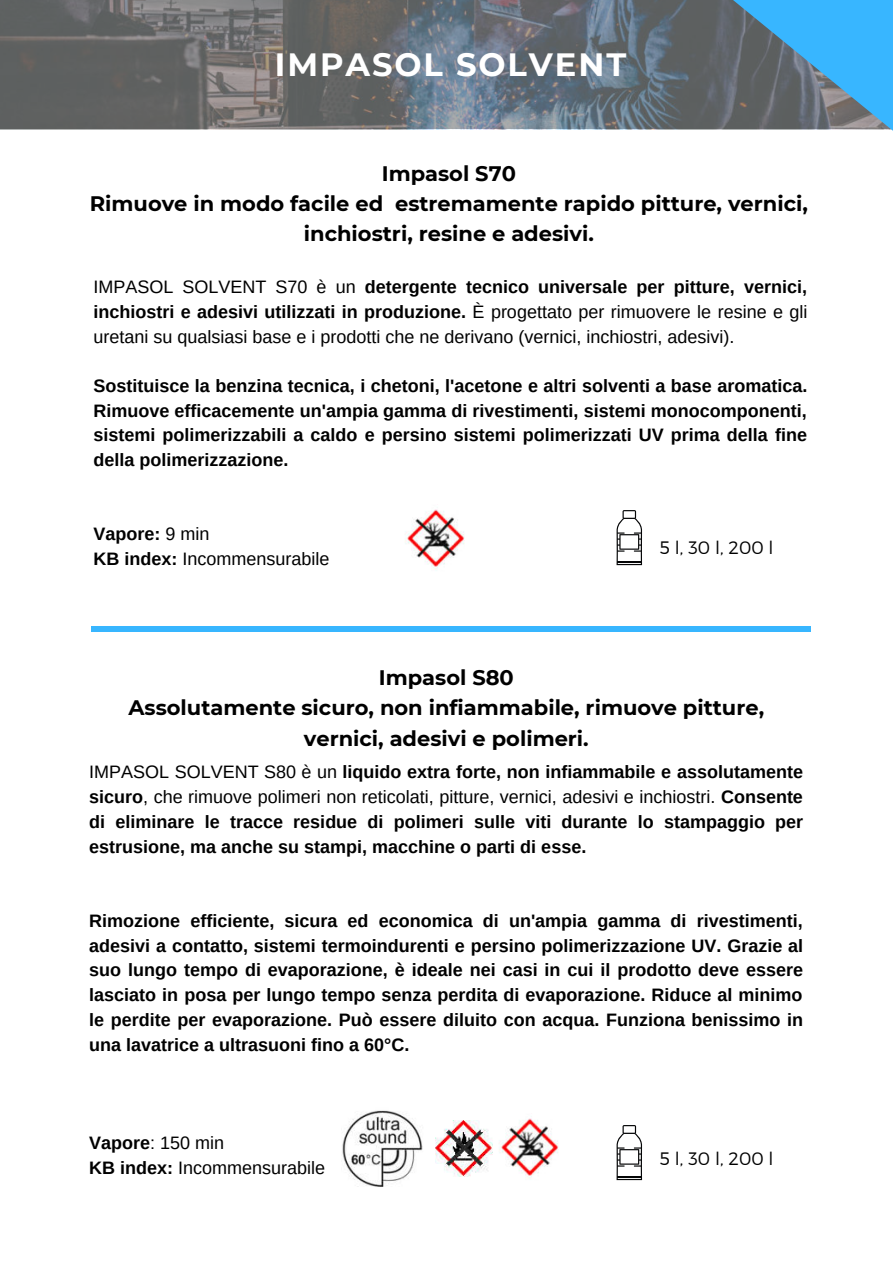
<style>
.page{position:relative;width:893px;height:1264px;background:#fff}
.page>*{position:absolute;margin:0;border:0;box-sizing:border-box;transform-origin:0 0}
.t1{font:700 32.1px "Montserrat";letter-spacing:.06em;color:#fff}
.t2{font:700 21px/30.3px "Montserrat";color:#000;text-align:center}
.t3{font:700 18px/24.8px "Arimo";color:#000;text-align:justify}
.t4{font:18px/24.8px "Arimo";color:#000}
.t5{font:300 18px "Montserrat";color:#000}
.s1{font-weight:700}
.s2{font-weight:400}
</style>
<div class="page">
<hr style="left:91px;top:627px;width:720px;height:4px;background:#38b6ff">
<svg style="left:616px;top:510px;width:26px;height:55px"></svg>
<svg style="left:616px;top:1125px;width:26px;height:55px"></svg>
<img style="left:0;top:0;width:664px;height:129px">
<svg style="left:664px;top:0;width:228px;height:130px;background:#55839e"></svg>
<img style="left:405px;top:509px;width:60px;height:62px">
<img style="left:492px;top:1118px;width:67px;height:62px">
<img style="left:342px;top:1110px;width:81px;height:77px">
<img style="left:436px;top:1120px;width:56px;height:56px">
<h1 class="t1" style="left:275px;top:42px;width:353px">IMPASOL SOLVENT</h1>
<p class="t2" style="left:90px;top:157px;width:719px">Impasol S70<br>Rimuove in modo facile ed estremamente rapido pitture, vernici, inchiostri, resine e adesivi.</p>
<p class="t4" style="left:93px;top:274px;width:715px;text-align:justify">IMPASOL SOLVENT S70 è un <span class="s1">detergente tecnico universale per pitture, vernici, inchiostri e adesivi utilizzati in produzione.</span> È progettato per rimuovere le resine e gli uretani su qualsiasi base e i prodotti che ne derivano (vernici, inchiostri, adesivi).</p>
<p class="t3" style="left:93px;top:374px;width:715px">Sostituisce la benzina tecnica, i chetoni, l'acetone e altri solventi a base aromatica.<br>Rimuove efficacemente un'ampia gamma di rivestimenti, sistemi monocomponenti, sistemi polimerizzabili a caldo e persino sistemi polimerizzati UV prima della fine della polimerizzazione.</p>
<p class="t4" style="left:93px;top:522px;width:237px"><span class="s1">Vapore:</span> 9 min<br><span class="s1">KB index:</span> Incommensurabile</p>
<p class="t5" style="left:659px;top:536px;width:115px">5 l, 30 l, 200 l</p>
<p class="t2" style="left:128px;top:661px;width:637px">Impasol S80<br>Assolutamente sicuro, non infiammabile, rimuove pitture, vernici, adesivi e polimeri.</p>
<p class="t3" style="left:89px;top:760px;width:715px"><span class="s2">IMPASOL SOLVENT S80 è un</span> liquido extra forte, non infiammabile e assolutamente sicuro<span class="s2">, che rimuove polimeri non reticolati, pitture, vernici, adesivi e inchiostri.</span> Consente di eliminare le tracce residue di polimeri sulle viti durante lo stampaggio per estrusione, ma anche su stampi, macchine o parti di esse.</p>
<p class="t3" style="left:89px;top:908px;width:715px">Rimozione efficiente, sicura ed economica di un'ampia gamma di rivestimenti, adesivi a contatto, sistemi termoindurenti e persino polimerizzazione UV. Grazie al suo lungo tempo di evaporazione, è ideale nei casi in cui il prodotto deve essere lasciato in posa per lungo tempo senza perdita di evaporazione. Riduce al minimo le perdite per evaporazione. Può essere diluito con acqua. Funziona benissimo in una lavatrice a ultrasuoni fino a 60°C.</p>
<p class="t4" style="left:89px;top:1130px;width:237px"><span class="s1">Vapore</span>: 150 min<br><span class="s1">KB index:</span> Incommensurabile</p>
<p class="t5" style="left:659px;top:1147px;width:115px">5 l, 30 l, 200 l</p>
</div>
